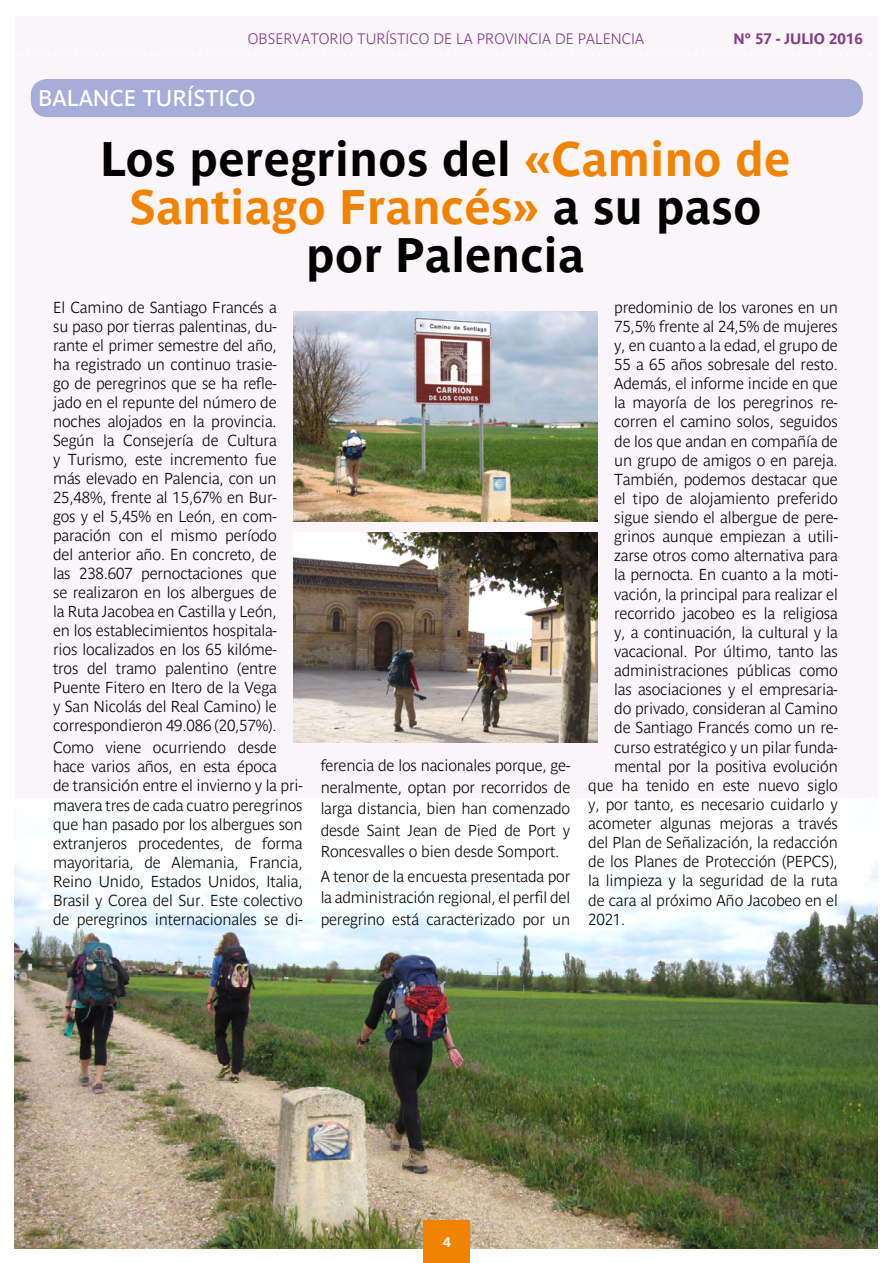
<style>
.page{position:relative;width:893px;height:1263px;background:#fff}
.page>*{position:absolute;margin:0;border:0;box-sizing:border-box;transform-origin:0 0}
.t1{font:700 48px/48px "Parisine";color:#000;text-align:center}
.t2{font:22.5px "Parisine";color:#fff}
.t3{font:700 15.75px/19px "Parisine Clair";letter-spacing:-.01em;color:#000;text-align:justify}
.t4{font:700 15px "Parisine Clair";color:#853e88}
.t5{font:700 15px "Parisine";color:#853e88}
.t6{font:700 13.5px "Parisine";color:#fff}
.s1{color:#f08300}
</style>
<div class="page">
<div style="left:15px;top:16px;width:862px;height:1232px;background:#f9f5f9"></div>
<div style="left:31px;top:79px;width:832px;height:38px;background:#a5add8;border-radius:16px"></div>
<img style="left:15px;top:865px;width:862px;height:383px">
<div style="left:424px;top:1220px;width:46px;height:43px;background:#f08300"></div>
<img style="left:293px;top:311px;width:305px;height:210px">
<img style="left:293px;top:532px;width:305px;height:210px">
<p class="t4" style="left:248px;top:30px;width:398px">OBSERVATORIO TURÍSTICO DE LA PROVINCIA DE PALENCIA</p>
<p class="t5" style="left:734px;top:30px;width:131px">Nº 57 - JULIO 2016</p>
<h2 class="t2" style="left:38px;top:85px;width:219px">BALANCE TURÍSTICO</h2>
<h1 class="t1" style="left:100px;top:134px;width:692px">Los peregrinos del <span class="s1">«Camino de<br>Santiago Francés»</span> a su paso por Palencia</h1>
<p class="t3" style="left:53px;top:298px;width:225px">El Camino de Santiago Francés a su paso por tierras palentinas, du&shy;rante el primer semestre del año, ha registrado un continuo trasie&shy;go de peregrinos que se ha refle&shy;jado en el repunte del número de noches alojados en la provincia.<br>Según la Consejería de Cultura y Turismo, este incremento fue más elevado en Palencia, con un 25,48%, frente al 15,67% en Bur&shy;gos y el 5,45% en León, en com&shy;paración con el mismo período del anterior año. En concreto, de las 238.607 pernoctaciones que se realizaron en los albergues de la Ruta Jacobea en Castilla y León, en los establecimientos hospitala&shy;rios localizados en los 65 kilóme&shy;tros del tramo palentino (entre Puente Fitero en Itero de la Vega y San Nicolás del Real Camino) le correspondieron 49.086 (20,57%).</p>
<p class="t3" style="left:53px;top:738px;width:251px;text-align:left">Como viene ocurriendo desde hace varios años, en esta época<br>de transición entre el invierno y la pri&shy;mavera tres de cada cuatro peregrinos que han pasado por los albergues son extranjeros procedentes, de forma mayoritaria, de Alemania, Francia, Reino Unido, Estados Unidos, Italia, Brasil y Corea del Sur. Este colectivo de peregrinos internacionales se di-</p>
<p class="t3" style="left:614px;top:298px;width:225px">predominio de los varones en un</p>
<p class="t3" style="left:614px;top:317px;width:225px">75,5% frente al 24,5% de mujeres</p>
<p class="t3" style="left:614px;top:336px;width:225px">y, en cuanto a la edad, el grupo de</p>
<p class="t3" style="left:614px;top:355px;width:225px">55 a 65 años sobresale del resto.</p>
<p class="t3" style="left:614px;top:374px;width:225px">Además, el informe incide en que</p>
<p class="t3" style="left:614px;top:393px;width:225px">la mayoría de los peregrinos re-</p>
<p class="t3" style="left:614px;top:412px;width:225px">corren el camino solos, seguidos</p>
<p class="t3" style="left:614px;top:431px;width:225px">de los que andan en compañía de</p>
<p class="t3" style="left:614px;top:451px;width:225px">un grupo de amigos o en pareja.</p>
<p class="t3" style="left:614px;top:470px;width:225px">También, podemos destacar que</p>
<p class="t3" style="left:614px;top:489px;width:225px">el tipo de alojamiento preferido</p>
<p class="t3" style="left:614px;top:508px;width:225px">sigue siendo el albergue de pere-</p>
<p class="t3" style="left:614px;top:527px;width:225px">grinos aunque empiezan a utili-</p>
<p class="t3" style="left:614px;top:546px;width:225px">zarse otros como alternativa para</p>
<p class="t3" style="left:614px;top:565px;width:225px">la pernocta. En cuanto a la moti-</p>
<p class="t3" style="left:614px;top:584px;width:225px">vación, la principal para realizar el</p>
<p class="t3" style="left:614px;top:604px;width:225px">recorrido jacobeo es la religiosa</p>
<p class="t3" style="left:614px;top:623px;width:225px">y, a continuación, la cultural y la</p>
<p class="t3" style="left:614px;top:642px;width:225px">vacacional. Por último, tanto las</p>
<p class="t3" style="left:614px;top:661px;width:225px">administraciones públicas como</p>
<p class="t3" style="left:614px;top:680px;width:225px">las asociaciones y el empresaria-</p>
<p class="t3" style="left:614px;top:699px;width:225px">do privado, consideran al Camino</p>
<p class="t3" style="left:614px;top:718px;width:225px">de Santiago Francés como un re-</p>
<p class="t3" style="left:614px;top:737px;width:225px">curso estratégico y un pilar funda-</p>
<p class="t3" style="left:614px;top:757px;width:225px">mental por la positiva evolución</p>
<p class="t3" style="left:588px;top:776px;width:251px">que ha tenido en este nuevo siglo</p>
<p class="t3" style="left:588px;top:795px;width:251px">y, por tanto, es necesario cuidarlo y</p>
<p class="t3" style="left:588px;top:814px;width:251px">acometer algunas mejoras a través</p>
<p class="t3" style="left:588px;top:833px;width:251px">del Plan de Señalización, la redacción</p>
<p class="t3" style="left:588px;top:852px;width:251px">de los Planes de Protección (PEPCS),</p>
<p class="t3" style="left:588px;top:871px;width:251px">la limpieza y la seguridad de la ruta</p>
<p class="t3" style="left:588px;top:890px;width:251px">de cara al próximo Año Jacobeo en el</p>
<p class="t3" style="left:588px;top:909px;width:39px">2021.</p>
<p class="t3" style="left:321px;top:755px;width:251px;line-height:21.5px">ferencia de los nacionales porque, ge&shy;neralmente, optan por recorridos de larga distancia, bien han comenzado desde Saint Jean de Pied de Port y Roncesvalles o bien desde Somport.</p>
<p class="t3" style="left:321px;top:865px;width:251px;line-height:21.5px">A tenor de la encuesta presentada por la administración regional, el perfil del peregrino está caracterizado por un</p>
<p class="t6" style="left:443px;top:1234px;width:9px">4</p>
</div>
